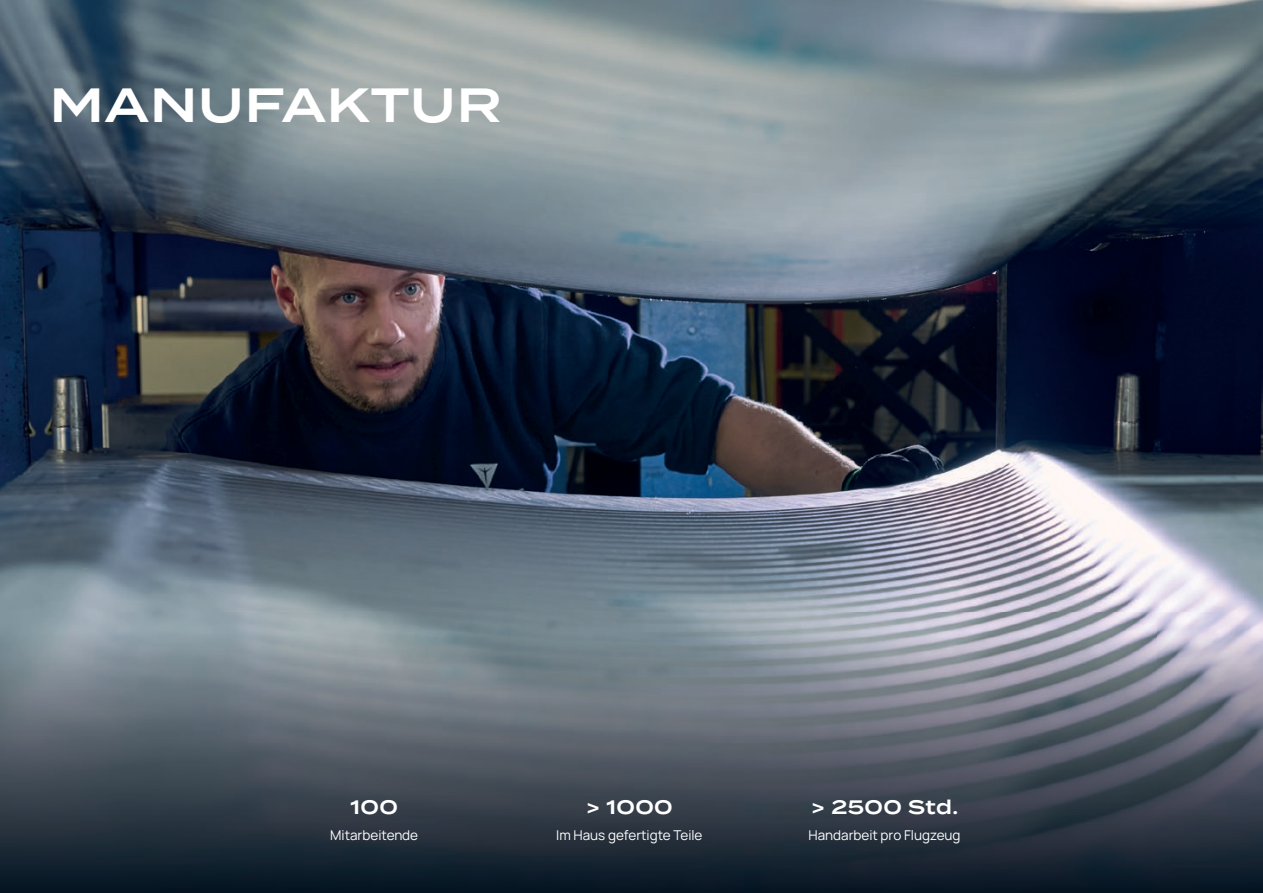
<style>
.page{position:relative;width:1263px;height:893px;background:#fff}
.page>*{position:absolute;margin:0;border:0;box-sizing:border-box;transform-origin:0 0}
.t1{font:600 48px "Termina";letter-spacing:.02em;color:#fff}
.t2{font:600 19.5px "Termina";letter-spacing:.02em;color:#fff}
.t3{font:13.5px "Manrope";color:#fff}
</style>
<div class="page">
<img style="left:0;top:0;width:1263px;height:893px">
<h1 class="t1" style="left:50px;top:70px;width:453px">MANUFAKTUR</h1>
<h2 class="t2" style="left:350px;top:793px;width:49px">100</h2>
<p class="t3" style="left:330px;top:825px;width:89px">Mitarbeitende</p>
<h2 class="t2" style="left:586px;top:793px;width:88px">&gt; 1000</h2>
<p class="t3" style="left:556px;top:825px;width:148px">Im Haus gefertigte Teile</p>
<h2 class="t2" style="left:811px;top:793px;width:149px">&gt; 2500 Std.</h2>
<p class="t3" style="left:808px;top:825px;width:154px">Handarbeit pro Flugzeug</p>
</div>
